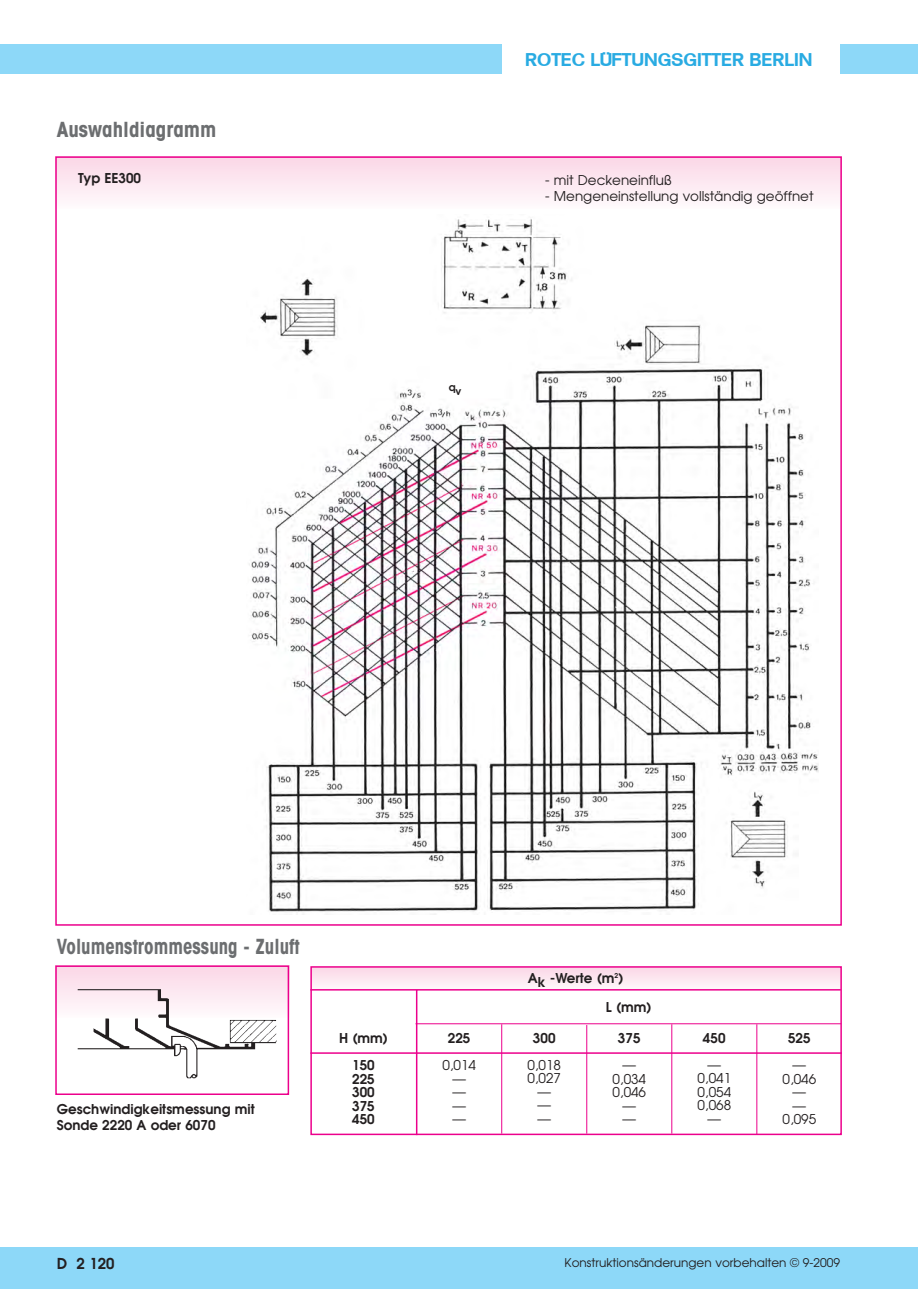
<style>
.page{position:relative;width:918px;height:1289px;background:#fff}
.page>*{position:absolute;margin:0;border:0;box-sizing:border-box;transform-origin:0 0}
.t1{font:700 condensed 21px "Avant Garde";color:#6c6e70;scale:.9 1}
.t2{font:700 condensed 21px "Avant Garde";color:#6c6e70}
.t3{font:700 18px "Adam Becker";color:#29abe2}
.t4{font:600 15px "Avant Garde";color:#231f20}
.t5{font:13.5px/13.5px "Avant Garde";color:#231f20;text-align:center}
.t6{font:600 13.5px/13.5px "Avant Garde";color:#231f20;text-align:center}
.t7{font:12px "Avant Garde";color:#231f20}
.t8{font:600 10.5px "Avant Garde";color:#231f20}
</style>
<div class="page">
<div style="left:0;top:44px;width:918px;height:30px;background:#8dd8f8"></div>
<div style="left:0;top:1247px;width:918px;height:41px;background:#8dd8f8"></div>
<div style="left:502px;top:38px;width:337px;height:44px;background:#fff"></div>
<svg style="left:313px;top:969px;width:526px;height:18px"></svg>
<div style="left:55px;top:156px;width:787px;height:52px;background:linear-gradient(to bottom,#fad6e6,#fff9fc)"></div>
<div style="left:310px;top:966px;width:532px;height:169px;border:2px solid #ec008c"></div>
<img style="left:249px;top:219px;width:569px;height:693px">
<hr style="left:310px;top:989px;width:531px;height:1px;background:#ec008c">
<hr style="left:416px;top:990px;width:1px;height:145px;background:#ec008c">
<hr style="left:501px;top:1024px;width:1px;height:109px;background:#ec008c">
<hr style="left:586px;top:1025px;width:1px;height:108px;background:#ec008c">
<hr style="left:671px;top:1024px;width:1px;height:109px;background:#ec008c">
<hr style="left:756px;top:1024px;width:1px;height:110px;background:#ec008c">
<div style="left:55px;top:965px;width:234px;height:52px;background:linear-gradient(to bottom,#fad6e6,#fff9fc)"></div>
<img style="left:73px;top:983px;width:210px;height:96px">
<div style="left:55px;top:965px;width:234px;height:130px;border:2px solid #ec008c"></div>
<hr style="left:416px;top:1023px;width:425px;height:1px;background:#ec008c">
<hr style="left:310px;top:1052px;width:532px;height:1px;background:#ec008c">
<h1 class="t2" style="left:57px;top:122px;width:161px">Auswahldiagramm</h1>
<p class="t6" style="left:78px;top:173px;width:65px">Typ EE300</p>
<h2 class="t3" style="left:525px;top:48px;width:289px">ROTEC LÜFTUNGSGITTER BERLIN</h2>
<p class="t5" style="left:545px;top:175px;width:128px">- mit Deckeneinfluß</p>
<p class="t5" style="left:545px;top:191px;width:270px">- Mengeneinstellung vollständig geöffnet</p>
<p class="t8" style="left:449px;top:385px;width:14px">qv</p>
<h1 class="t1" style="left:57px;top:938px;width:271px">Volumenstrommessung - Zuluft</h1>
<p class="t6" style="left:57px;top:1102px;width:199px;line-height:16.2px;text-align:left">Geschwindigkeitsmessung mit<br>Sonde 2220 A oder 6070</p>
<p class="t6" style="left:339px;top:1026px;width:50px;line-height:27px">H (mm)<br>150</p>
<p class="t6" style="left:352px;top:1073px;width:24px;text-align:justify">225<br>300<br>375<br>450</p>
<p class="t4" style="left:57px;top:1257px;width:59px">D 2 120</p>
<p class="t6" style="left:448px;top:1032px;width:24px">225</p>
<p class="t5" style="left:442px;top:1059px;width:35px">0,014 —<br>—<br>—<br>—</p>
<p class="t6" style="left:528px;top:972px;width:97px">Ak -Werte (m<sup>2</sup>)</p>
<p class="t6" style="left:533px;top:1032px;width:24px">300</p>
<p class="t5" style="left:527px;top:1059px;width:35px">0,018<br>0,027 —<br>—<br>—</p>
<p class="t6" style="left:606px;top:1001px;width:47px">L (mm)</p>
<p class="t6" style="left:618px;top:1032px;width:24px">375</p>
<p class="t5" style="left:612px;top:1059px;width:35px">—<br>0,034<br>0,046 —<br>—</p>
<p class="t6" style="left:703px;top:1032px;width:24px">450</p>
<p class="t5" style="left:698px;top:1059px;width:35px">—<br>0,041<br>0,054<br>0,068 —</p>
<p class="t6" style="left:788px;top:1032px;width:24px">525</p>
<p class="t5" style="left:783px;top:1059px;width:35px">—<br>0,046 —<br>—<br>0,095</p>
<p class="t7" style="left:565px;top:1257px;width:277px">Konstruktionsänderungen vorbehalten © 9-2009</p>
</div>
